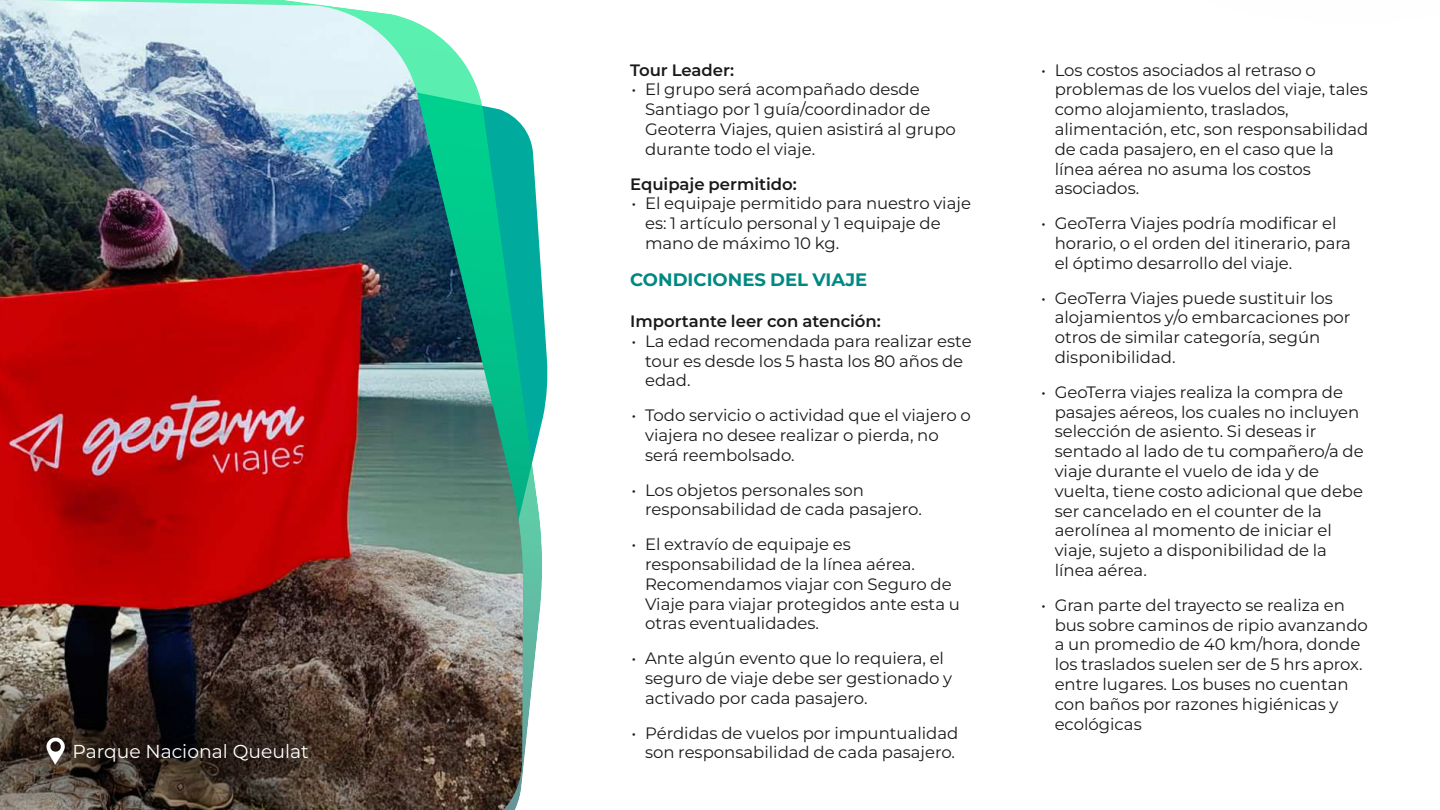
<style>
.page{position:relative;width:1440px;height:810px;background:#fff}
.page>*{position:absolute;margin:0;border:0;box-sizing:border-box;transform-origin:0 0}
.t1{font:18.75px "Montserrat";color:#fff}
.t2{font:700 18px "Montserrat";color:#008982}
.t3{font:16.5px/19.8px "Montserrat";color:#1a1a1a}
.t4{font:600 16.5px "Montserrat";color:#1a1a1a}
</style>
<div class="page">
<svg style="left:542px;top:287px;width:6px;height:134px"></svg>
<svg style="left:523px;top:127px;width:19px;height:486px;fill:#00aa9d"></svg>
<img style="left:0;top:0;width:523px;height:613px">
<svg style="left:0;top:613px;width:540px;height:197px;background:#4f443d"></svg>
<svg style="left:45px;top:738px;width:21px;height:27px"></svg>
<p class="t1" style="left:73px;top:743px;width:238px">Parque Nacional Queulat</p>
<p class="t4" style="left:630px;top:63px;width:106px">Tour Leader:</p>
<p class="t3" style="left:645px;top:80px;width:312px;text-indent:-13px">ï El grupo ser· acompaÒado desde<br>Santiago por 1 guÌa/coordinador de<br>Geoterra Viajes, quien asistir· al grupo durante todo el viaje.</p>
<p class="t4" style="left:630px;top:177px;width:168px">Equipaje permitido:</p>
<p class="t3" style="left:645px;top:194px;width:327px;text-indent:-13px">ï El equipaje permitido para nuestro viaje es: 1 artÌculo personal y 1 equipaje de mano de m·ximo 10 kg.</p>
<p class="t2" style="left:630px;top:270px;width:239px">CONDICIONES DEL VIAJE</p>
<p class="t4" style="left:630px;top:314px;width:252px">Importante leer con atenciÛn:</p>
<p class="t3" style="left:645px;top:332px;width:328px;text-indent:-13px">ï La edad recomendada para realizar este tour es desde los 5 hasta los 80 aÒos de edad.</p>
<p class="t3" style="left:645px;top:406px;width:327px;text-indent:-13px">ï Todo servicio o actividad que el viajero o viajera no desee realizar o pierda, no ser· reembolsado.</p>
<p class="t3" style="left:645px;top:480px;width:278px;text-indent:-13px">ï Los objetos personales son responsabilidad de cada pasajero.</p>
<p class="t3" style="left:645px;top:535px;width:316px;text-indent:-13px">ï El extravÌo de equipaje es responsabilidad de la lÌnea aÈrea.<br>Recomendamos viajar con Seguro de<br>Viaje para viajar protegidos ante esta u otras eventualidades.</p>
<p class="t3" style="left:645px;top:649px;width:309px;text-indent:-13px">ï Ante alg˙n evento que lo requiera, el seguro de viaje debe ser gestionado y activado por cada pasajero.</p>
<p class="t3" style="left:632px;top:723px;width:328px;text-align:right">ï PÈrdidas de vuelos por impuntualidad son responsabilidad de cada pasajero.</p>
<p class="t3" style="left:1055px;top:60px;width:315px;text-indent:-13px">ï Los costos asociados al retraso o problemas de los vuelos del viaje, tales como alojamiento, traslados, alimentaciÛn, etc, son responsabilidad de cada pasajero, en el caso que la lÌnea aÈrea no asuma los costos asociados.</p>
<p class="t3" style="left:1055px;top:214px;width:298px;text-indent:-13px">ï GeoTerra Viajes podría modificar el horario, o el orden del itinerario, para el Ûptimo desarrollo del viaje.</p>
<p class="t3" style="left:1055px;top:288px;width:297px;text-indent:-13px">ï GeoTerra Viajes puede sustituir los alojamientos y/o embarcaciones por otros de similar categorÌa, seg˙n disponibilidad.</p>
<p class="t3" style="left:1055px;top:383px;width:311px;text-indent:-13px">ï GeoTerra viajes realiza la compra de pasajes aÈreos, los cuales no incluyen selecciÛn de asiento. Si deseas ir sentado al lado de tu compaÒero/a de viaje durante el vuelo de ida y de vuelta, tiene costo adicional que debe ser cancelado en el counter de la aerolÌnea al momento de iniciar el viaje, sujeto a disponibilidad de la lÌnea aÈrea.</p>
<p class="t3" style="left:1055px;top:596px;width:315px;text-indent:-13px">ï Gran parte del trayecto se realiza en bus sobre caminos de ripio avanzando a un promedio de 40 km/hora, donde los traslados suelen ser de 5 hrs aprox. entre lugares. Los buses no cuentan con baÒos por razones higiÈnicas y ecolÛgicas</p>
</div>
